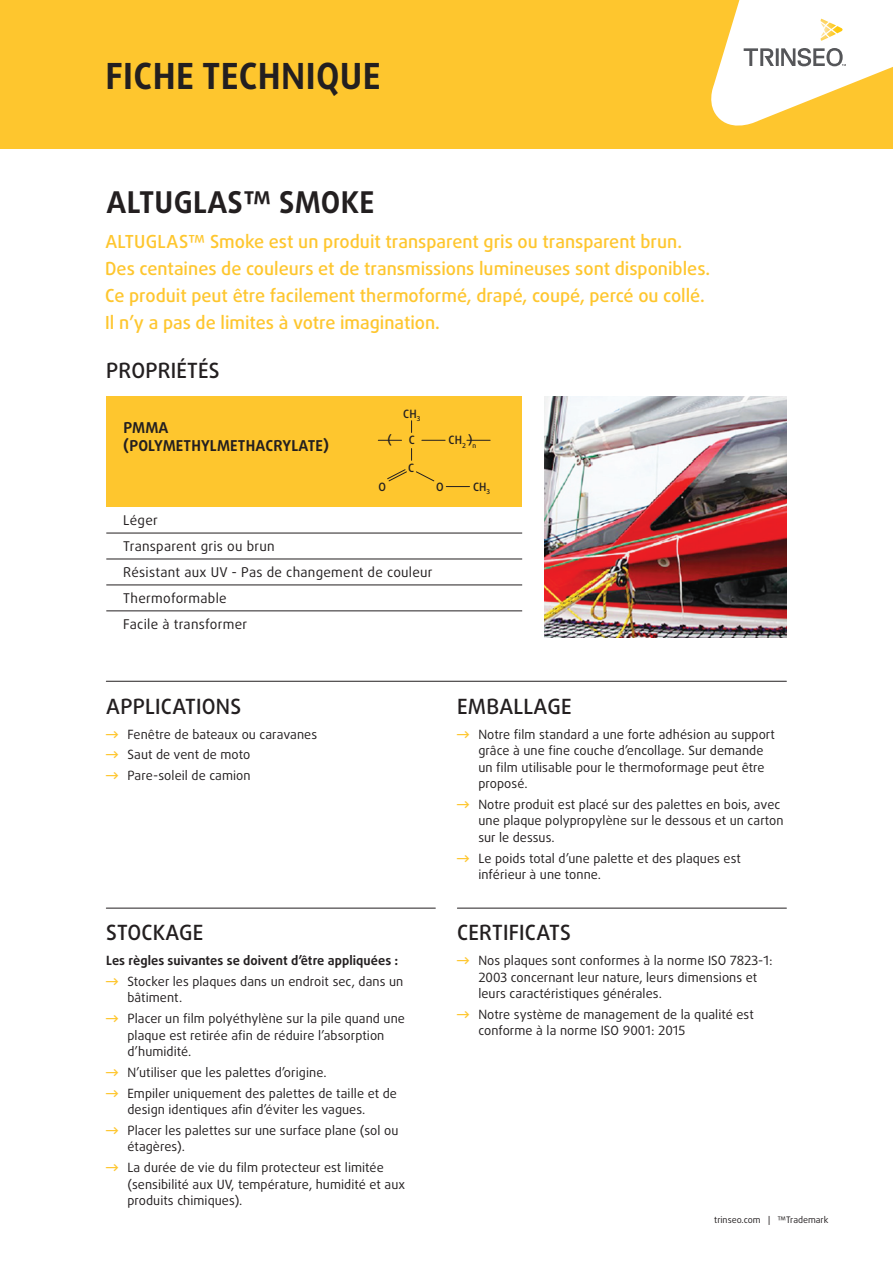
<style>
.page{position:relative;width:893px;height:1263px;background:#fff}
.page>*{position:absolute;margin:0;border:0;box-sizing:border-box;transform-origin:0 0}
.t1{font:700 36px "Daxline OT";letter-spacing:.01em;color:#231f20}
.t2{font:700 30px "Daxline OT";letter-spacing:.01em;color:#231f20}
.t3{font:500 21px "Daxline OT";letter-spacing:.01em;color:#231f20}
.t4{font:500 18px/27px "Daxline OT";color:#fec62e}
.t5{font:700 15px/18px "Daxline OT";letter-spacing:.01em;color:#231f20}
.t6{font:13.5px/26px "Daxline OT";letter-spacing:.02em;color:#231f20}
.t7{font:12.75px/16.5px "Daxline OT";letter-spacing:.005em;color:#231f20}
.t8{font:700 12.75px "Daxline OT";letter-spacing:.005em;color:#231f20}
.t9{font:500 11.55px "Daxline OT";color:#231f20}
.t10{font:9px "Daxline OT";color:#231f20}
.s1{font-weight:500;font-size:13.5px;color:#fec62e}
</style>
<div class="page">
<div style="left:0;top:0;width:893px;height:149px;background:#fec62e"></div>
<svg style="left:711px;top:0;width:182px;height:126px"></svg>
<hr style="left:106px;top:908px;width:329px;height:1px;background:#231f20">
<hr style="left:457px;top:908px;width:329px;height:1px;background:#231f20">
<div style="left:106px;top:396px;width:416px;height:111px;background:#fec62e"></div>
<svg style="left:106px;top:532px;width:416px;height:80px"></svg>
<hr style="left:106px;top:533px;width:416px;height:1px;background:#231f20">
<hr style="left:106px;top:559px;width:416px;height:1px;background:#231f20">
<hr style="left:106px;top:584px;width:416px;height:1px;background:#231f20">
<hr style="left:106px;top:610px;width:416px;height:1px;background:#231f20">
<svg style="left:411px;top:448px;width:1px;height:12px"></svg>
<svg style="left:378px;top:440px;width:24px;height:1px"></svg>
<svg style="left:422px;top:440px;width:23px;height:1px"></svg>
<svg style="left:446px;top:486px;width:24px;height:1px"></svg>
<svg style="left:467px;top:440px;width:23px;height:1px"></svg>
<svg style="left:416px;top:471px;width:19px;height:11px"></svg>
<svg style="left:387px;top:469px;width:20px;height:13px"></svg>
<hr style="left:106px;top:681px;width:680px;height:1px;background:#231f20">
<img style="left:544px;top:396px;width:242px;height:241px">
<h1 class="t1" style="left:105px;top:52px;width:277px">FICHE TECHNIQUE</h1>
<h2 class="t2" style="left:106px;top:182px;width:269px">ALTUGLAS™ SMOKE</h2>
<p class="t4" style="left:105px;top:228px;width:607px">ALTUGLAS™ Smoke est un produit transparent gris ou transparent brun.<br>Des centaines de couleurs et de transmissions lumineuses sont disponibles.<br>Ce produit peut être facilement thermoformé, drapé, coupé, percé ou collé.<br>Il n’y a pas de limites à votre imagination.</p>
<h3 class="t3" style="left:106px;top:357px;width:115px">PROPRIÉTÉS</h3>
<p class="t5" style="left:123px;top:419px;width:207px">PMMA (POLYMETHYLMETHACRYLATE)</p>
<p class="t9" style="left:403px;top:406px;width:19px">CH<sub>3</sub></p>
<p class="t9" style="left:387px;top:433px;width:6px">(</p>
<p class="t9" style="left:448px;top:432px;width:29px">CH<sub>2</sub> )<sub>n</sub></p>
<p class="t9" style="left:473px;top:479px;width:19px">CH<sub>3</sub></p>
<p class="t9" style="left:409px;top:432px;width:8px">C</p>
<p class="t9" style="left:408px;top:460px;width:8px">C</p>
<p class="t9" style="left:378px;top:479px;width:9px">O</p>
<p class="t9" style="left:436px;top:479px;width:9px">O</p>
<p class="t6" style="left:123px;top:508px;width:311px">Léger<br>Transparent gris ou brun<br>Résistant aux UV - Pas de changement de couleur<br>Thermoformable<br>Facile à transformer</p>
<h3 class="t3" style="left:106px;top:692px;width:136px">APPLICATIONS</h3>
<p class="t7" style="left:106px;top:726px;width:213px"><span class="s1">→</span> Fenêtre de bateaux ou caravanes</p>
<p class="t7" style="left:106px;top:747px;width:146px"><span class="s1">→</span> Saut de vent de moto</p>
<p class="t7" style="left:106px;top:767px;width:146px"><span class="s1">→</span> Pare-soleil de camion</p>
<h3 class="t3" style="left:106px;top:919px;width:99px">STOCKAGE</h3>
<p class="t8" style="left:106px;top:952px;width:294px">Les règles suivantes se doivent d’être appliquées :</p>
<p class="t7" style="left:127px;top:973px;width:277px;text-indent:-21px"><span class="s1">→</span> Stocker les plaques dans un endroit sec, dans un bâtiment.</p>
<p class="t7" style="left:127px;top:1010px;width:279px;text-indent:-21px"><span class="s1">→</span> Placer un film polyéthylène sur la pile quand une plaque est retirée afin de réduire l’absorption d’humidité.</p>
<p class="t7" style="left:106px;top:1064px;width:222px"><span class="s1">→</span> N’utiliser que les palettes d’origine.</p>
<p class="t7" style="left:127px;top:1085px;width:271px;text-indent:-21px"><span class="s1">→</span> Empiler uniquement des palettes de taille et de design identiques afin d’éviter les vagues.</p>
<p class="t7" style="left:127px;top:1122px;width:272px;text-indent:-21px"><span class="s1">→</span> Placer les palettes sur une surface plane (sol ou étagères).</p>
<p class="t7" style="left:127px;top:1159px;width:279px;text-indent:-21px"><span class="s1">→</span> La durée de vie du film protecteur est limitée (sensibilité aux UV, température, humidité et aux produits chimiques).</p>
<h3 class="t3" style="left:457px;top:692px;width:116px">EMBALLAGE</h3>
<p class="t7" style="left:478px;top:726px;width:298px;text-indent:-21px"><span class="s1">→</span> Notre film standard a une forte adhésion au support grâce à une fine couche d’encollage. Sur demande un film utilisable pour le thermoformage peut être proposé.</p>
<p class="t7" style="left:478px;top:796px;width:307px;text-indent:-21px"><span class="s1">→</span> Notre produit est placé sur des palettes en bois, avec une plaque polypropylène sur le dessous et un carton sur le dessus.</p>
<p class="t7" style="left:478px;top:850px;width:264px;text-indent:-21px"><span class="s1">→</span> Le poids total d’une palette et des plaques est inférieur à une tonne.</p>
<h3 class="t3" style="left:457px;top:919px;width:115px">CERTIFICATS</h3>
<p class="t7" style="left:478px;top:952px;width:296px;text-indent:-21px"><span class="s1">→</span> Nos plaques sont conformes à la norme ISO 7823-1:<br>2003 concernant leur nature, leurs dimensions et leurs caractéristiques générales.</p>
<p class="t7" style="left:478px;top:1006px;width:277px;text-indent:-21px"><span class="s1">→</span> Notre système de management de la qualité est conforme à la norme ISO 9001: 2015</p>
<p class="t10" style="left:714px;top:1214px;width:116px">trinseo.com | ™Trademark</p>
</div>
